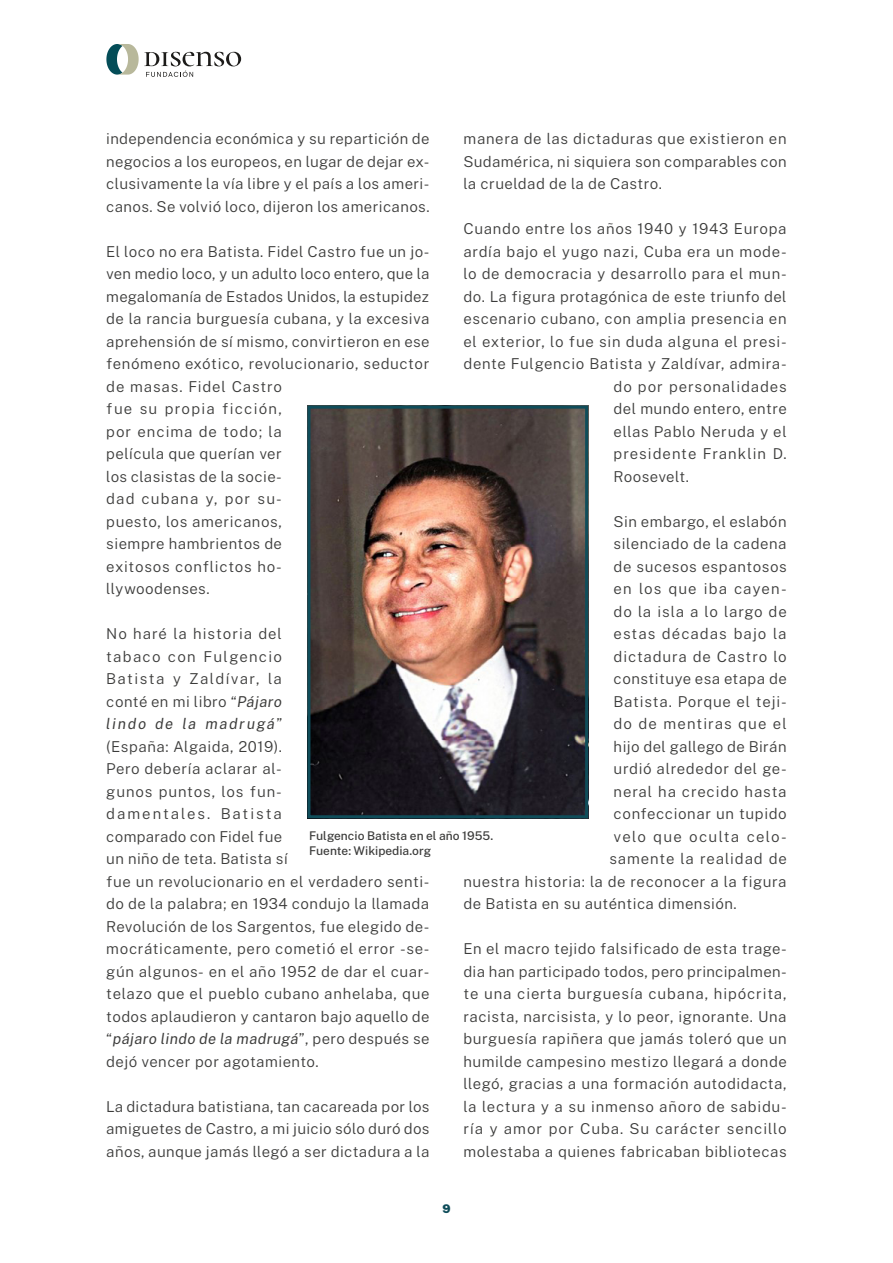
<style>
.page{position:relative;width:893px;height:1263px;background:#fff}
.page>*{position:absolute;margin:0;border:0;box-sizing:border-box;transform-origin:0 0}
.t1{font:300 15px/22.5px "Public Sans";letter-spacing:.03em;color:#3c3c3b;text-align:justify}
.t2{font:300 15px "Public Sans";letter-spacing:.055em;color:#3c3c3b}
.t3{font:300 15px "Public Sans";letter-spacing:.06em;color:#3c3c3b}
.t4{font:300 15px "Public Sans";letter-spacing:.065em;color:#3c3c3b}
.t5{font:300 15px "Public Sans";letter-spacing:.05em;color:#3c3c3b}
.t6{font:300 15px "Public Sans";letter-spacing:.085em;color:#3c3c3b}
.t7{font:300 15px "Public Sans";letter-spacing:.075em;color:#3c3c3b}
.t8{font:300 15px "Public Sans";letter-spacing:.07em;color:#3c3c3b}
.t9{font:500 12px/15px "Public Sans";color:#3c3c3b}
.t10{font:900 12px "Public Sans";color:#0f4d5a}
.s1{font-weight:400;font-style:italic}
</style>
<div class="page">
<svg style="left:106px;top:44px;width:135px;height:33px"></svg>
<img style="left:311px;top:410px;width:273px;height:404px">
<div style="left:307px;top:406px;width:281px;height:412px;border:3px solid #0f4d5a"></div>
<p class="t1" style="left:106px;top:127px;width:325px">independencia económica y su repartición de negocios a los europeos, en lugar de dejar ex&shy;clusivamente la vía libre y el país a los ameri&shy;canos. Se volvió loco, dijeron los americanos.</p>
<p class="t1" style="left:106px;top:239px;width:325px;text-align:left">El loco no era Batista. Fidel Castro fue un jo&shy;ven medio loco, y un adulto loco entero, que la megalomanía de Estados Unidos, la estupidez de la rancia burguesía cubana, y la excesiva aprehensión de sí mismo, convirtieron en ese fenómeno exótico, revolucionario, seductor de masas. Fidel Castro<br>fue su propia ficción,<br>por encima de todo; la<br>película que querían ver<br>los clasistas de la socie-<br>dad cubana y, por su-<br>puesto, los americanos,<br>siempre hambrientos de<br>exitosos conflictos ho-<br>llywoodenses.</p>
<p class="t1" style="left:106px;top:622px;width:325px;text-align:left">No haré la historia del<br>tabaco con Fulgencio<br>Batista y Zaldívar, la<br>conté en mi libro “<span class="s1">Pájaro<br>lindo de la madrugá</span>”<br>(España: Algaida, 2019).<br>Pero debería aclarar al-<br>gunos puntos, los fun-<br>damentales. Batista<br>comparado con Fidel fue<br>un niño de teta. Batista sí<br>fue un revolucionario en el verdadero senti&shy;do de la palabra; en 1934 condujo la llamada<br>Revolución de los Sargentos, fue elegido de&shy;mocráticamente, pero cometió el error -se&shy;gún algunos- en el año 1952 de dar el cuar&shy;telazo que el pueblo cubano anhelaba, que todos aplaudieron y cantaron bajo aquello de “<span class="s1">pájaro lindo de la madrugá</span>”, pero después se dejó vencer por agotamiento.</p>
<p class="t1" style="left:106px;top:1094px;width:325px">La dictadura batistiana, tan cacareada por los amiguetes de Castro, a mi juicio sólo duró dos años, aunque jamás llegó a ser dictadura a la</p>
<p class="t1" style="left:463px;top:127px;width:325px">manera de las dictaduras que existieron en Sudamérica, ni siquiera son comparables con la crueldad de la de Castro.</p>
<p class="t5" style="left:463px;top:217px;width:325px">Cuando entre los años 1940 y 1943 Europa</p>
<p class="t1" style="left:463px;top:239px;width:325px">ardía bajo el yugo nazi, Cuba era un mode-</p>
<p class="t1" style="left:463px;top:262px;width:325px">lo de democracia y desarrollo para el mun-</p>
<p class="t1" style="left:463px;top:284px;width:325px">do. La figura protagónica de este triunfo del</p>
<p class="t1" style="left:463px;top:307px;width:325px">escenario cubano, con amplia presencia en</p>
<p class="t1" style="left:463px;top:329px;width:325px">el exterior, lo fue sin duda alguna el presi-</p>
<p class="t1" style="left:463px;top:352px;width:325px">dente Fulgencio Batista y Zaldívar, admira-</p>
<p class="t3" style="left:614px;top:375px;width:175px">do por personalidades</p>
<p class="t1" style="left:614px;top:397px;width:175px">del mundo entero, entre</p>
<p class="t1" style="left:614px;top:419px;width:175px">ellas Pablo Neruda y el</p>
<p class="t4" style="left:614px;top:442px;width:175px">presidente Franklin D.</p>
<p class="t1" style="left:614px;top:464px;width:77px">Roosevelt.</p>
<p class="t1" style="left:614px;top:509px;width:175px">Sin embargo, el eslabón</p>
<p class="t1" style="left:614px;top:532px;width:175px">silenciado de la cadena</p>
<p class="t1" style="left:614px;top:554px;width:175px">de sucesos espantosos</p>
<p class="t7" style="left:614px;top:577px;width:175px">en los que iba cayen-</p>
<p class="t1" style="left:614px;top:599px;width:175px">do la isla a lo largo de</p>
<p class="t4" style="left:614px;top:622px;width:175px">estas décadas bajo la</p>
<p class="t2" style="left:614px;top:645px;width:175px">dictadura de Castro lo</p>
<p class="t1" style="left:614px;top:667px;width:175px">constituye esa etapa de</p>
<p class="t2" style="left:614px;top:690px;width:175px">Batista. Porque el teji-</p>
<p class="t8" style="left:614px;top:712px;width:175px">do de mentiras que el</p>
<p class="t1" style="left:614px;top:734px;width:174px">hijo del gallego de Birán</p>
<p class="t1" style="left:614px;top:757px;width:175px">urdió alrededor del ge-</p>
<p class="t2" style="left:614px;top:780px;width:175px">neral ha crecido hasta</p>
<p class="t1" style="left:614px;top:802px;width:175px">confeccionar un tupido</p>
<p class="t6" style="left:614px;top:825px;width:175px">velo que oculta celo-</p>
<p class="t3" style="left:609px;top:847px;width:179px">samente la realidad de</p>
<p class="t1" style="left:463px;top:869px;width:325px">nuestra historia: la de reconocer a la figura</p>
<p class="t1" style="left:463px;top:892px;width:275px">de Batista en su auténtica dimensión.</p>
<p class="t1" style="left:463px;top:937px;width:325px">En el macro tejido falsificado de esta trage&shy;dia han participado todos, pero principalmen&shy;te una cierta burguesía cubana, hipócrita, racista, narcisista, y lo peor, ignorante. Una burguesía rapiñera que jamás toleró que un humilde campesino mestizo llegará a donde llegó, gracias a una formación autodidacta, la lectura y a su inmenso añoro de sabidu&shy;ría y amor por Cuba. Su carácter sencillo molestaba a quienes fabricaban bibliotecas</p>
<p class="t9" style="left:309px;top:828px;width:186px">Fulgencio Batista en el año 1955.<br>Fuente: Wikipedia.org</p>
<p class="t10" style="left:442px;top:1199px;width:10px">9</p>
</div>
